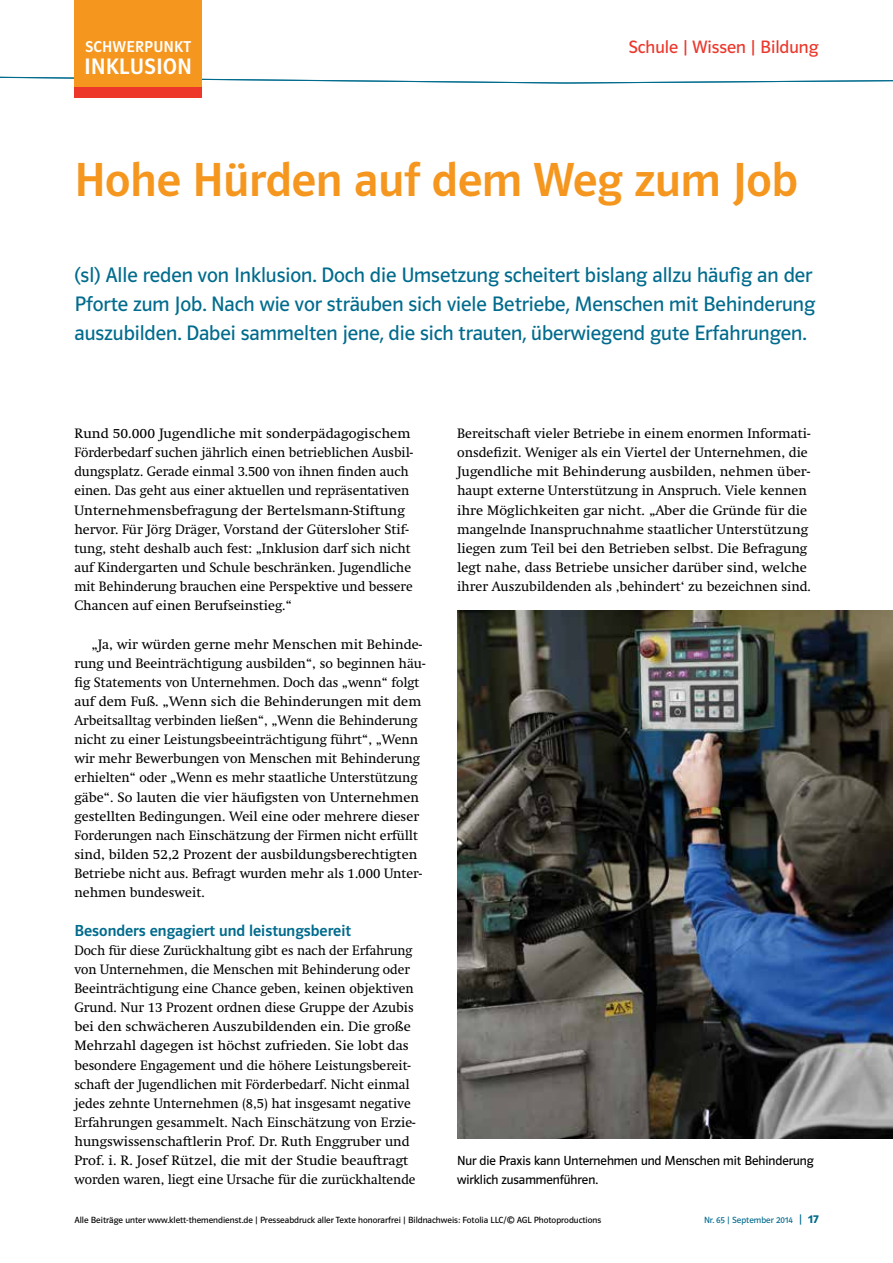
<style>
.page{position:relative;width:893px;height:1263px;background:#fff}
.page>*{position:absolute;margin:0;border:0;box-sizing:border-box;transform-origin:0 0}
.t1{font:48px "Polo ST11 K Krftg";color:#f5961e}
.t2{font:22.5px "Polo ST11 K Krftg";letter-spacing:.01em;color:#fff}
.t3{font:21px/29.2px "Polo ST11 K Buch";color:#006b8d}
.t4{font:18px "Polo ST11 K Buch";color:#ec372a}
.t5{font:16.5px "Polo 22 K Krftg";color:#006b8d}
.t6{font:15.75px "Polo ST11 K Krftg";letter-spacing:.02em;color:#fff}
.t7{font:13.5px/19.2px "Klett Swift";color:#000}
.t8{font:13.5px/19.2px "Klett Swift";color:#000;scale:.96 1}
.t9{font:13.5px/19.2px "Klett Swift";color:#000;scale:1.04 1}
.t10{font:13.2px/19.2px "Polo ST11 K Buch";letter-spacing:-.005em;color:#000}
.t11{font:9px "Polo ST11 K Buch";color:#000}
.t12{font:9px "Polo ST11 K Buch";color:#006b8d}
.s1{font-size:12px}
.s2{font-family:"Polo ST11 K Hfett";font-size:12px}
</style>
<div class="page">
<svg style="left:412px;top:82px;width:368px;height:1px"></svg>
<svg style="left:0;top:76px;width:893px;height:6px"></svg>
<img style="left:457px;top:610px;width:436px;height:528px">
<div style="left:74px;top:0;width:128px;height:94px;background:#f5961e"></div>
<div style="left:74px;top:87px;width:128px;height:11px;background:#ec372a"></div>
<p class="t6" style="left:85px;top:38px;width:107px">Schwerpunkt</p>
<h2 class="t2" style="left:84px;top:54px;width:109px">Inklusion</h2>
<h3 class="t4" style="left:628px;top:37px;width:192px">Schule | Wissen | Bildung</h3>
<h1 class="t1" style="left:74px;top:154px;width:725px">Hohe Hürden auf dem Weg zum Job</h1>
<p class="t3" style="left:74px;top:261px;width:742px">(sl) Alle reden von Inklusion. Doch die Umsetzung scheitert bislang allzu häufig an der<br>Pforte zum Job. Nach wie vor sträuben sich viele Betriebe, Menschen mit Behinderung auszubilden. Dabei sammelten jene, die sich trauten, überwiegend gute Erfahrungen.</p>
<p class="t9" style="left:74px;top:424px;width:327px">Rund 50.000 Jugendliche mit sonderpädagogischem Förderbedarf suchen jährlich einen betrieblichen Ausbil&shy;dungsplatz. Gerade einmal 3.500 von ihnen finden auch einen. Das geht aus einer aktuellen und repräsentativen Unternehmensbefragung der Bertelsmann-Stiftung hervor. Für Jörg Dräger, Vorstand der Gütersloher Stif&shy;tung, steht deshalb auch fest: „Inklusion darf sich nicht auf Kindergarten und Schule beschränken. Jugendliche mit Behinderung brauchen eine Perspektive und bessere Chancen auf einen Berufseinstieg.“</p>
<p class="t7" style="left:74px;top:634px;width:352px;text-indent:17px">„Ja, wir würden gerne mehr Menschen mit Behinde&shy;rung und Beeinträchtigung ausbilden“, so beginnen häu&shy;fig Statements von Unternehmen. Doch das „wenn“ folgt auf dem Fuß. „Wenn sich die Behinderungen mit dem Arbeitsalltag verbinden ließen“, „Wenn die Behinderung nicht zu einer Leistungsbeeinträchtigung führt“, „Wenn wir mehr Bewerbungen von Menschen mit Behinderung erhielten“ oder „Wenn es mehr staatliche Unterstützung gäbe“. So lauten die vier häufigsten von Unternehmen gestellten Bedingungen. Weil eine oder mehrere dieser Forderungen nach Einschätzung der Firmen nicht erfüllt sind, bilden 52,2 Prozent der ausbildungsberechtigten Betriebe nicht aus. Befragt wurden mehr als 1.000 Unter&shy;nehmen bundesweit.</p>
<p class="t5" style="left:74px;top:921px;width:278px">Besonders engagiert und leistungsbereit</p>
<p class="t8" style="left:74px;top:940px;width:357px">Doch für diese Zurückhaltung gibt es nach der Erfahrung von Unternehmen, die Menschen mit Behinderung oder Beeinträchtigung eine Chance geben, keinen objektiven Grund. Nur 13 Prozent ordnen diese Gruppe der Azubis bei den schwächeren Auszubildenden ein. Die große Mehrzahl dagegen ist höchst zufrieden. Sie lobt das besondere Engagement und die höhere Leistungsbereit&shy;schaft der Jugendlichen mit Förderbedarf. Nicht einmal jedes zehnte Unternehmen (8,5) hat insgesamt negative Erfahrungen gesammelt. Nach Einschätzung von Erzie&shy;hungswissenschaftlerin Prof. Dr. Ruth Enggruber und Prof. i. R. Josef Rützel, die mit der Studie beauftragt worden waren, liegt eine Ursache für die zurückhaltende</p>
<p class="t7" style="left:457px;top:424px;width:355px">Bereitschaft vieler Betriebe in einem enormen Informati&shy;onsdefizit. Weniger als ein Viertel der Unternehmen, die Jugendliche mit Behinderung ausbilden, nehmen über&shy;haupt externe Unterstützung in Anspruch. Viele kennen ihre Möglichkeiten gar nicht. „Aber die Gründe für die mangelnde Inanspruchnahme staatlicher Unterstützung liegen zum Teil bei den Betrieben selbst. Die Befragung legt nahe, dass Betriebe unsicher darüber sind, welche ihrer Auszubildenden als ,behindert‘ zu bezeichnen sind.</p>
<p class="t10" style="left:457px;top:1151px;width:358px">Nur die Praxis kann Unternehmen und Menschen mit Behinderung wirklich zusammenführen.</p>
<p class="t11" style="left:74px;top:1215px;width:528px">Alle Beiträge unter www.klett-themendienst.de | Presseabdruck aller Texte honorarfrei | Bildnachweis: Fotolia LLC/© AGL Photoproductions</p>
<p class="t12" style="left:704px;top:1215px;width:116px">Nr. 65 | September 2014 <span class="s1">|</span> <span class="s2">17</span></p>
</div>
